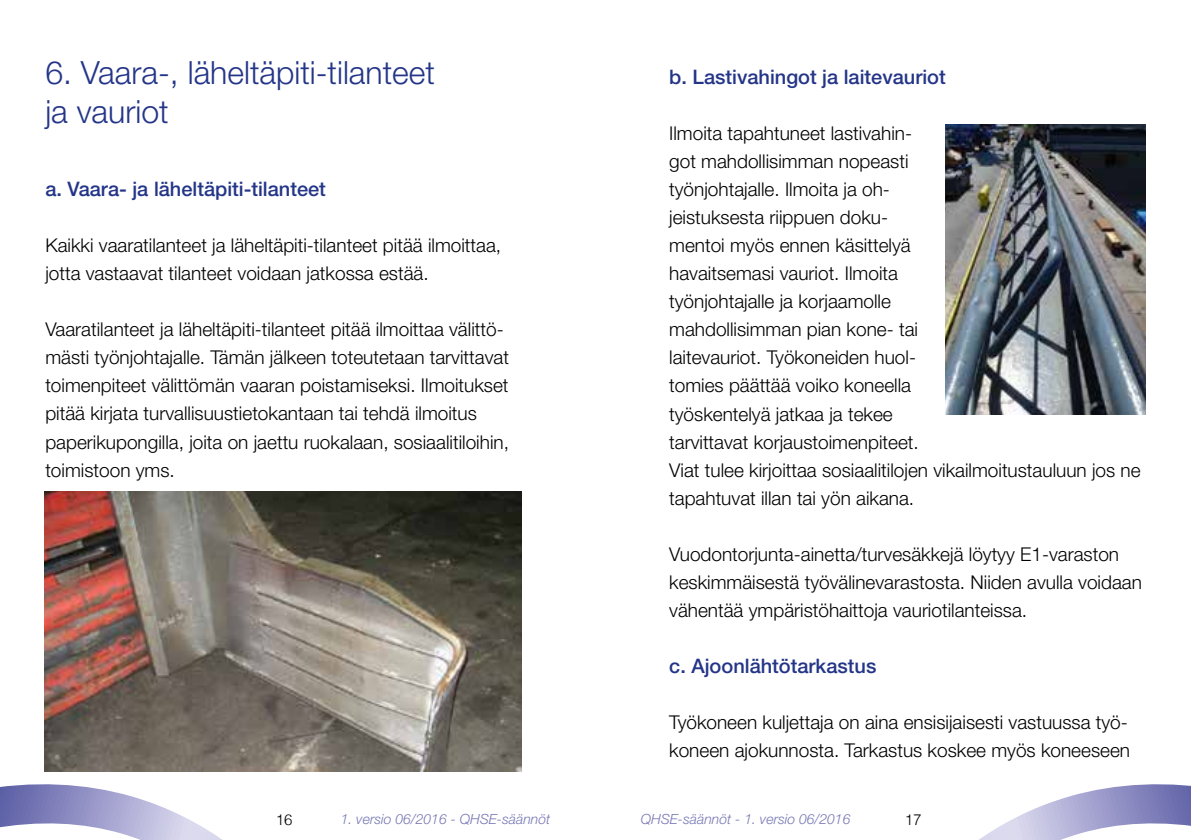
<style>
.page{position:relative;width:1191px;height:840px;background:#fff}
.page>*{position:absolute;margin:0;border:0;box-sizing:border-box;transform-origin:0 0}
.t1{font:300 32px/38.4px "Helvetica Neue LT Pro";color:#243588}
.t2{font:500 20px "Helvetica Neue LT Pro";color:#243588}
.t3{font:300 19px/28px "Helvetica Neue LT Pro";color:#000}
.t4{font:300 15px "Helvetica";color:#000}
.t5{font:italic 300 14px "Helvetica Neue LT Pro";color:#7778b5}
</style>
<div class="page">
<svg style="left:980px;top:784px;width:211px;height:55px"></svg>
<svg style="left:0;top:684px;width:306px;height:155px"></svg>
<img style="left:45px;top:491px;width:477px;height:280px">
<img style="left:945px;top:125px;width:200px;height:289px">
<h1 class="t1" style="left:45px;top:53px;width:391px">6. Vaara-, läheltäpiti-tilanteet ja vauriot</h1>
<p class="t2" style="left:45px;top:177px;width:282px">a. Vaara- ja läheltäpiti-tilanteet</p>
<p class="t3" style="left:45px;top:231px;width:457px">Kaikki vaaratilanteet ja läheltäpiti-tilanteet pitää ilmoittaa, jotta vastaavat tilanteet voidaan jatkossa estää.</p>
<p class="t3" style="left:45px;top:315px;width:465px">Vaaratilanteet ja läheltäpiti-tilanteet pitää ilmoittaa välittö&shy;mästi työnjohtajalle. Tämän jälkeen toteutetaan tarvittavat toimenpiteet välittömän vaaran poistamiseksi. Ilmoitukset pitää kirjata turvallisuustietokantaan tai tehdä ilmoitus paperikupongilla, joita on jaettu ruokalaan, sosiaalitiloihin, toimistoon yms.</p>
<p class="t2" style="left:669px;top:65px;width:278px">b. Lastivahingot ja laitevauriot</p>
<p class="t3" style="left:669px;top:119px;width:473px">Ilmoita tapahtuneet lastivahin-<br>got mahdollisimman nopeasti<br>työnjohtajalle. Ilmoita ja oh-<br>jeistuksesta riippuen doku-<br>mentoi myös ennen käsittelyä<br>havaitsemasi vauriot. Ilmoita<br>työnjohtajalle ja korjaamolle<br>mahdollisimman pian kone- tai<br>laitevauriot. Työkoneiden huol-<br>tomies päättää voiko koneella<br>työskentelyä jatkaa ja tekee<br>tarvittavat korjaustoimenpiteet.<br>Viat tulee kirjoittaa sosiaalitilojen vikailmoitustauluun jos ne tapahtuvat illan tai yön aikana.</p>
<p class="t3" style="left:669px;top:539px;width:474px">Vuodontorjunta-ainetta/turvesäkkejä löytyy E1-varaston keskimmäisestä työvälinevarastosta. Niiden avulla voidaan vähentää ympäristöhaittoja vauriotilanteissa.</p>
<p class="t2" style="left:669px;top:653px;width:209px">c. Ajoonlähtötarkastus</p>
<p class="t3" style="left:669px;top:707px;width:462px">Työkoneen kuljettaja on aina ensisijaisesti vastuussa työ&shy;koneen ajokunnosta. Tarkastus koskee myös koneeseen</p>
<p class="t4" style="left:276px;top:806px;width:18px">16</p>
<p class="t5" style="left:341px;top:810px;width:211px">1. versio 06/2016 - QHSE-säännöt</p>
<p class="t5" style="left:641px;top:810px;width:211px">QHSE-säännöt - 1. versio 06/2016</p>
<p class="t4" style="left:904px;top:806px;width:18px">17</p>
</div>
